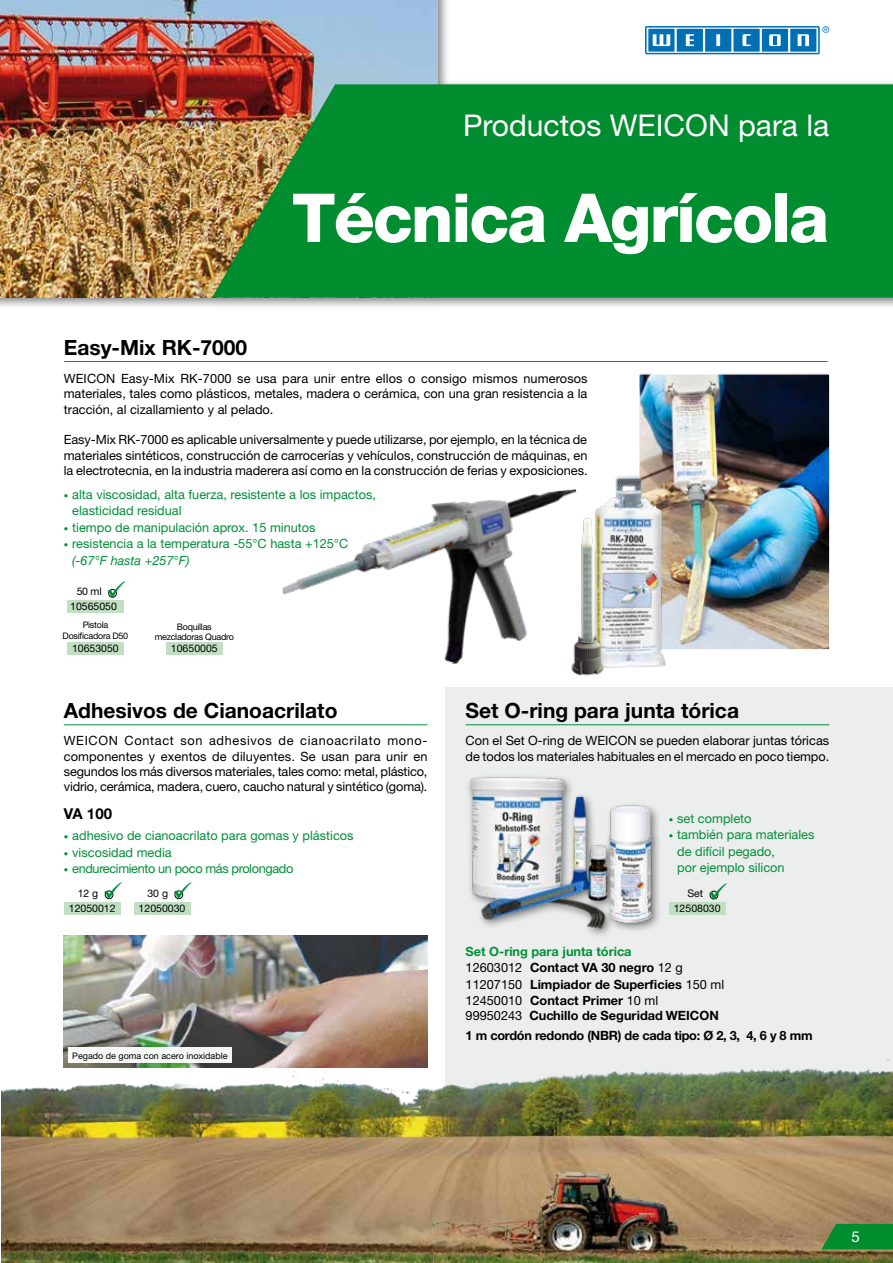
<style>
.page{position:relative;width:893px;height:1263px;background:#fff}
.page>*{position:absolute;margin:0;border:0;box-sizing:border-box;transform-origin:0 0}
.t1{font:800 67.5px "Helvetica Neue";letter-spacing:-.03em;color:#fff}
.t2{font:30px "Helvetica Neue";color:#fff}
.t3{font:700 21px "Helvetica Neue";color:#000}
.t4{font:700 15px "Helvetica Neue";color:#000}
.t5{font:15px "Helvetica Neue";color:#fff}
.t6{font:12.75px/15.3px "Helvetica Neue";color:#000;text-align:justify}
.t7{font:12.75px/16.5px "Helvetica Neue";color:#009037}
.t8{font:700 12.75px/16.5px "Helvetica Neue CE";color:#000}
.t9{font:700 12.75px "Helvetica Neue";letter-spacing:-.02em;color:#000}
.t10{font:12.75px "Helvetica Neue";letter-spacing:-.03em;color:#009037}
.t11{font:700 12.75px "Helvetica Neue";color:#009037}
.t12{font:italic 12.75px "Helvetica Neue CE";color:#009037}
.t13{font:10.5px "Helvetica Neue";color:#000}
.t14{font:9px/10.8px "Helvetica Neue";letter-spacing:-.03em;color:#000;text-align:center}
.t15{font:9px "Helvetica Neue";color:#000}
.s1{font-size:9px}
.s2{font-family:"Helvetica Neue";font-weight:400}
</style>
<div class="page">
<div style="left:446px;top:687px;width:447px;height:432px;background:#eceded"></div>
<img style="left:1px;top:1046px;width:892px;height:217px">
<div style="left:0;top:0;width:893px;height:310px;background:#000;opacity:.5"></div>
<img style="left:0;top:0;width:438px;height:298px">
<svg style="left:212px;top:84px;width:681px;height:214px;background:#108a32"></svg>
<svg style="left:645px;top:26px;width:184px;height:28px"></svg>
<div style="left:64px;top:902px;width:57px;height:12px;background:#c1dfc2"></div>
<img style="left:64px;top:936px;width:363px;height:131px">
<div style="left:68px;top:1047px;width:164px;height:16px;background:#f6f7f5"></div>
<hr style="left:64px;top:724px;width:363px;height:1px;background:#009037">
<hr style="left:466px;top:724px;width:363px;height:1px;background:#009037">
<svg style="left:821px;top:1224px;width:72px;height:25px;background:#118c34"></svg>
<div style="left:465px;top:773px;width:197px;height:166px;background:#000;opacity:.5"></div>
<img style="left:466px;top:774px;width:192px;height:155px">
<div style="left:669px;top:902px;width:57px;height:13px;background:#c1dfc2"></div>
<hr style="left:64px;top:361px;width:764px;height:1px;background:#009037">
<div style="left:67px;top:600px;width:57px;height:13px;background:#c1dfc2"></div>
<div style="left:67px;top:642px;width:57px;height:13px;background:#c1dfc2"></div>
<div style="left:166px;top:642px;width:57px;height:13px;background:#c1dfc2"></div>
<img style="left:641px;top:376px;width:187px;height:272px">
<div style="left:638px;top:373px;width:193px;height:278px;border:2px solid #fff"></div>
<img style="left:608px;top:468px;width:72px;height:200px">
<img style="left:593px;top:501px;width:32px;height:174px">
<div style="left:134px;top:902px;width:56px;height:12px;background:#c1dfc2"></div>
<img style="left:282px;top:489px;width:311px;height:187px">
<svg style="left:104px;top:890px;width:10px;height:9px"></svg>
<svg style="left:709px;top:890px;width:10px;height:9px"></svg>
<svg style="left:108px;top:589px;width:9px;height:9px"></svg>
<svg style="left:174px;top:890px;width:10px;height:9px"></svg>
<h2 class="t2" style="left:463px;top:108px;width:368px">Productos WEICON para la</h2>
<h1 class="t1" style="left:292px;top:178px;width:539px">Técnica Agrícola</h1>
<h3 class="t3" style="left:64px;top:334px;width:185px">Easy-Mix RK-7000</h3>
<p class="t6" style="left:64px;top:371px;width:525px">WEICON Easy-Mix RK-7000 se usa para unir entre ellos o consigo mismos numerosos materiales, tales como plásticos, metales, madera o cerámica, con una gran resistencia a la tracción, al cizallamiento y al pelado.</p>
<p class="t6" style="left:64px;top:432px;width:525px">Easy-Mix RK-7000 es aplicable universalmente y puede utilizarse, por ejemplo, en la técnica de materiales sintéticos, construcción de carrocerías y vehículos, construcción de máquinas, en la electrotecnia, en la industria maderera así como en la construcción de ferias y exposiciones.</p>
<p class="t7" style="left:72px;top:485px;width:305px;text-indent:-9px"><span class="s1">•</span> alta viscosidad, alta fuerza, resistente a los impactos, elasticidad residual</p>
<p class="t7" style="left:64px;top:518px;width:253px"><span class="s1">•</span> tiempo de manipulación aprox. 15 minutos</p>
<p class="t7" style="left:64px;top:535px;width:286px"><span class="s1">•</span> resistencia a la temperatura -55°C hasta +125°C</p>
<p class="t12" style="left:72px;top:552px;width:119px">(-67°F hasta +257°F)</p>
<p class="t13" style="left:70px;top:600px;width:48px">10565050</p>
<p class="t13" style="left:77px;top:585px;width:27px">50 ml</p>
<p class="t14" style="left:63px;top:620px;width:67px">Pistola<br>Dosificadora D50</p>
<p class="t13" style="left:72px;top:642px;width:48px">10653050</p>
<p class="t14" style="left:155px;top:621px;width:81px">Boquillas mezcladoras Quadro</p>
<p class="t13" style="left:171px;top:642px;width:48px">10650005</p>
<h3 class="t3" style="left:64px;top:698px;width:275px">Adhesivos de Cianoacrilato</h3>
<h3 class="t3" style="left:466px;top:698px;width:275px">Set O-ring para junta tórica</h3>
<p class="t6" style="left:64px;top:733px;width:365px">WEICON Contact son adhesivos de cianoacrilato mono&shy;componentes y exentos de diluyentes. Se usan para unir en segundos los más diversos materiales, tales como: metal, plástico, vidrio, cerámica, madera, cuero, caucho natural y sintético (goma).</p>
<p class="t6" style="left:466px;top:733px;width:365px">Con el Set O-ring de WEICON se pueden elaborar juntas tóricas de todos los materiales habituales en el mercado en poco tiempo.</p>
<p class="t4" style="left:64px;top:805px;width:50px">VA 100</p>
<p class="t7" style="left:64px;top:827px;width:291px"><span class="s1">•</span> adhesivo de cianoacrilato para gomas y plásticos</p>
<p class="t7" style="left:64px;top:843px;width:109px"><span class="s1">•</span> viscosidad media</p>
<p class="t10" style="left:64px;top:861px;width:231px"><span class="s1">•</span> endurecimiento un poco más prolongado</p>
<p class="t13" style="left:78px;top:887px;width:22px">12 g</p>
<p class="t13" style="left:69px;top:902px;width:48px">12050012</p>
<p class="t13" style="left:147px;top:887px;width:22px">30 g</p>
<p class="t13" style="left:139px;top:902px;width:48px">12050030</p>
<p class="t15" style="left:72px;top:1050px;width:157px">Pegado de goma con acero inoxidable</p>
<p class="t7" style="left:669px;top:810px;width:84px"><span class="s1">•</span> set completo</p>
<p class="t7" style="left:677px;top:826px;width:139px;text-indent:-9px"><span class="s1">•</span> también para materiales de difícil pegado,<br>por ejemplo silicon</p>
<p class="t13" style="left:674px;top:902px;width:48px">12508030</p>
<p class="t13" style="left:687px;top:887px;width:17px">Set</p>
<p class="t11" style="left:466px;top:943px;width:167px">Set O-ring para junta tórica</p>
<p class="t8" style="left:466px;top:959px;width:260px"><span class="s2">12603012</span> Contact VA 30 negro <span class="s2">12 g<br>11207150</span> Limpiador de Superficies <span class="s2">150 ml<br>12450010</span> Contact Primer <span class="s2">10 ml</span></p>
<p class="t8" style="left:466px;top:1008px;width:255px"><span class="s2">99950243</span> Cuchillo de Seguridad WEICON</p>
<p class="t9" style="left:466px;top:1027px;width:348px">1 m cordón redondo (NBR) de cada tipo: Ø 2, 3, 4, 6 y 8 mm</p>
<p class="t5" style="left:852px;top:1228px;width:10px">5</p>
</div>
